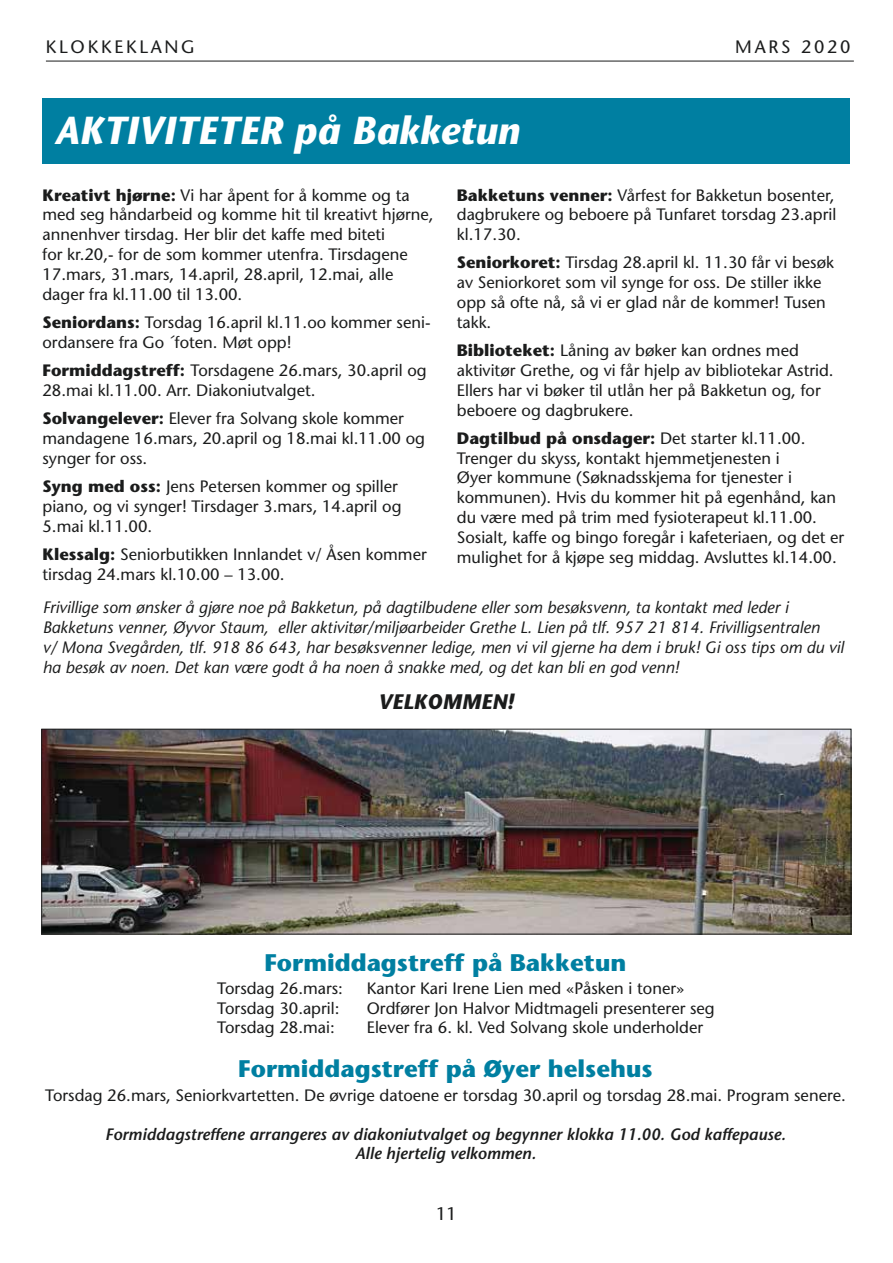
<style>
.page{position:relative;width:893px;height:1263px;background:#fff}
.page>*{position:absolute;margin:0;border:0;box-sizing:border-box;transform-origin:0 0}
.t1{font:italic 700 39px "Stone Sans Std";color:#feffff;scale:.96 1}
.t2{font:700 24px "Stone Sans Std";color:#007fa1}
.t3{font:italic 700 21px "Stone Sans Std";color:#1b1c1c}
.t4{font:500 18px "Stone Sans Std";letter-spacing:.15em;color:#1b1c1c}
.t5{font:500 16.5px/19.8px "Stone Sans Std";color:#1b1c1c}
.t6{font:italic 500 16.5px/19.8px "Stone Sans Std";color:#1b1c1c}
.t7{font:italic 600 16.5px/19.5px "Stone Sans Std";color:#1b1c1c;text-align:center}
.s1{font-weight:700}
</style>
<div class="page">
<hr style="left:46px;top:61px;width:808px;height:1px;background:#1b1c1c">
<div style="left:42px;top:98px;width:808px;height:65px;background:#007fa1"></div>
<img style="left:43px;top:731px;width:806px;height:201px">
<div style="left:41px;top:729px;width:810px;height:205px;border:1px solid #1b1c1c"></div>
<p class="t4" style="left:46px;top:36px;width:150px">KLOKKEKLANG</p>
<p class="t4" style="left:735px;top:36px;width:117px">MARS 2020</p>
<h1 class="t1" style="left:54px;top:107px;width:486px">AKTIVITETER på Bakketun</h1>
<p class="t5" style="left:42px;top:185px;width:393px"><span class="s1">Kreativt hjørne:</span> Vi har åpent for å komme og ta med seg håndarbeid og komme hit til kreativt hjørne, annenhver tirsdag. Her blir det kaffe med biteti<br>for kr.20,- for de som kommer utenfra. Tirsdagene 17.mars, 31.mars, 14.april, 28.april, 12.mai, alle dager fra kl.11.00 til 13.00.</p>
<p class="t5" style="left:42px;top:312px;width:389px"><span class="s1">Seniordans:</span> Torsdag 16.april kl.11.oo kommer seni&shy;ordansere fra Go ´foten. Møt opp!</p>
<p class="t5" style="left:42px;top:360px;width:386px"><span class="s1">Formiddagstreff:</span> Torsdagene 26.mars, 30.april og<br>28.mai kl.11.00. Arr. Diakoniutvalget.</p>
<p class="t5" style="left:42px;top:408px;width:384px"><span class="s1">Solvangelever:</span> Elever fra Solvang skole kommer mandagene 16.mars, 20.april og 18.mai kl.11.00 og synger for oss.</p>
<p class="t5" style="left:42px;top:476px;width:361px"><span class="s1">Syng med oss:</span> Jens Petersen kommer og spiller piano, og vi synger! Tirsdager 3.mars, 14.april og<br>5.mai kl.11.00.</p>
<p class="t5" style="left:42px;top:544px;width:386px"><span class="s1">Klessalg:</span> Seniorbutikken Innlandet v/ Åsen kommer tirsdag 24.mars kl.10.00 – 13.00.</p>
<p class="t5" style="left:457px;top:185px;width:381px;text-align:justify"><span class="s1">Bakketuns venner:</span> Vårfest for Bakketun bosenter, dagbrukere og beboere på Tunfaret torsdag 23.april kl.17.30.</p>
<p class="t5" style="left:457px;top:253px;width:379px"><span class="s1">Seniorkoret:</span> Tirsdag 28.april kl. 11.30 får vi besøk av Seniorkoret som vil synge for oss. De stiller ikke opp så ofte nå, så vi er glad når de kommer! Tusen takk.</p>
<p class="t5" style="left:457px;top:340px;width:378px"><span class="s1">Biblioteket:</span> Låning av bøker kan ordnes med aktivitør Grethe, og vi får hjelp av bibliotekar Astrid.<br>Ellers har vi bøker til utlån her på Bakketun og, for beboere og dagbrukere.</p>
<p class="t5" style="left:457px;top:428px;width:389px"><span class="s1">Dagtilbud på onsdager:</span> Det starter kl.11.00.<br>Trenger du skyss, kontakt hjemmetjenesten i<br>Øyer kommune (Søknadsskjema for tjenester i kommunen). Hvis du kommer hit på egenhånd, kan du være med på trim med fysioterapeut kl.11.00.<br>Sosialt, kaffe og bingo foregår i kafeteriaen, og det er mulighet for å kjøpe seg middag. Avsluttes kl.14.00.</p>
<p class="t6" style="left:43px;top:597px;width:803px">Frivillige som ønsker å gjøre noe på Bakketun, på dagtilbudene eller som besøksvenn, ta kontakt med leder i Bakketuns venner, Øyvor Staum, eller aktivitør/miljøarbeider Grethe L. Lien på tlf. 957 21 814. Frivilligsentralen<br>v/ Mona Svegården, tlf. 918 86 643, har besøksvenner ledige, men vi vil gjerne ha dem i bruk! Gi oss tips om du vil ha besøk av noen. Det kan være godt å ha noen å snakke med, og det kan bli en god venn!</p>
<p class="t3" style="left:378px;top:689px;width:137px">VELKOMMEN!</p>
<h2 class="t2" style="left:265px;top:948px;width:363px">Formiddagstreff på Bakketun</h2>
<p class="t5" style="left:217px;top:979px;width:127px">Torsdag 26.mars:</p>
<p class="t5" style="left:367px;top:979px;width:319px">Kantor Kari Irene Lien med «Påsken i toner»</p>
<p class="t5" style="left:217px;top:998px;width:124px">Torsdag 30.april:</p>
<p class="t5" style="left:367px;top:998px;width:349px">Ordfører Jon Halvor Midtmageli presenterer seg</p>
<p class="t5" style="left:217px;top:1018px;width:119px">Torsdag 28.mai:</p>
<p class="t5" style="left:367px;top:1018px;width:338px">Elever fra 6. kl. Ved Solvang skole underholder</p>
<h2 class="t2" style="left:238px;top:1054px;width:416px">Formiddagstreff på Øyer helsehus</h2>
<p class="t5" style="left:45px;top:1085px;width:802px">Torsdag 26.mars, Seniorkvartetten. De øvrige datoene er torsdag 30.april og torsdag 28.mai. Program senere.</p>
<p class="t7" style="left:105px;top:1124px;width:682px">Formiddagstreffene arrangeres av diakoniutvalget og begynner klokka 11.00. God kaffepause.<br>Alle hjertelig velkommen.</p>
<p class="t4" style="left:436px;top:1203px;width:22px">11</p>
</div>
